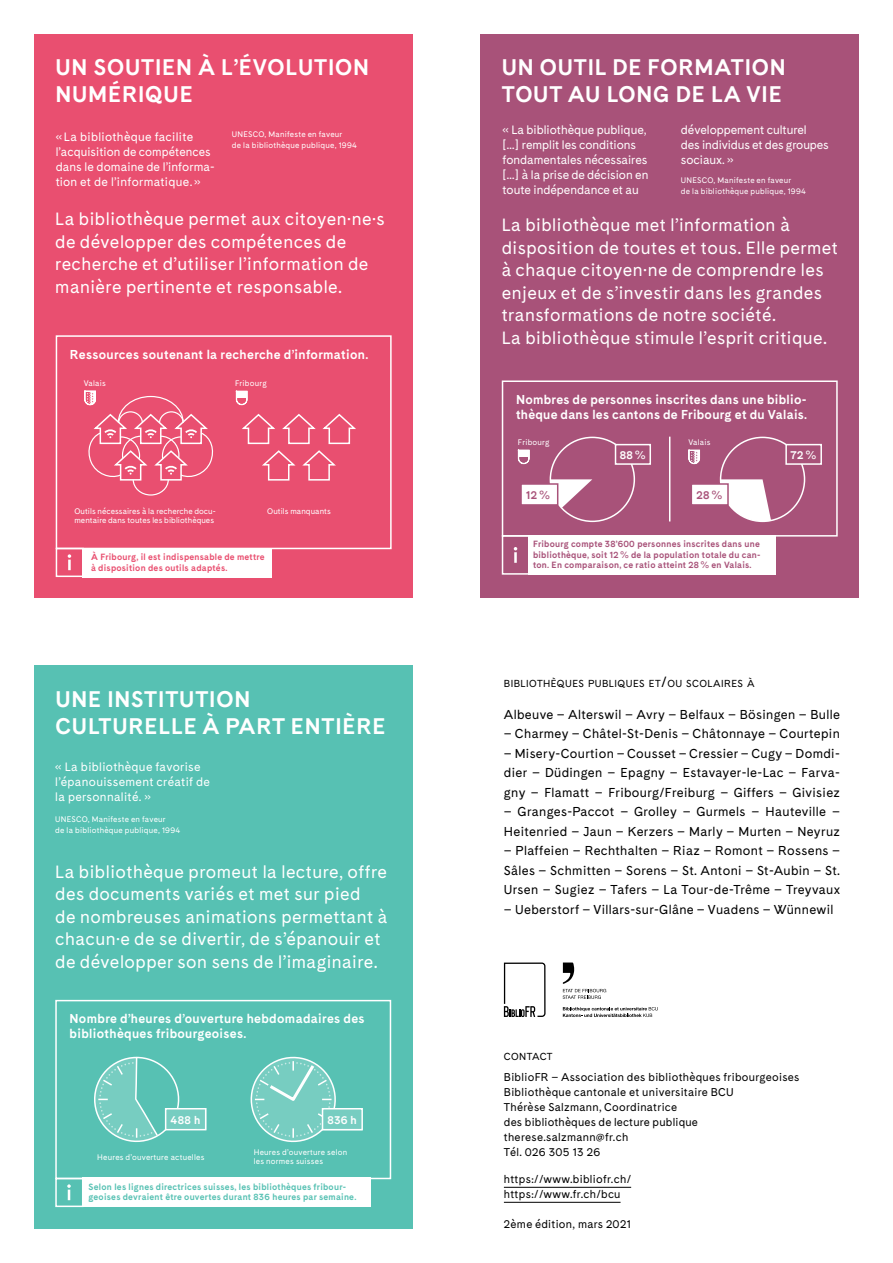
<style>
.page{position:relative;width:893px;height:1263px;background:#fff}
.page>*{position:absolute;margin:0;border:0;box-sizing:border-box;transform-origin:0 0}
.t1{font:700 21px/27px "Cadiz";letter-spacing:.04em;color:#fff}
.t2{font:16.5px/22.5px "Cadiz";letter-spacing:.03em;color:#fff}
.t3{font:12px/19.5px "Cadiz";letter-spacing:.03em;color:#000;text-align:justify}
.t4{font:700 12px/15px "Cadiz";letter-spacing:.025em;color:#fff}
.t5{font:11.25px/15px "Cadiz";color:#fff}
.t6{font:11.25px/15px "Cadiz";letter-spacing:.03em;color:#fff}
.t7{font:10.5px/15px "Cadiz";letter-spacing:.03em;color:#000}
.t8{font:700 10.5px "Cadiz";letter-spacing:.03em;color:#fff}
.t9{font:700 10.5px "Cadiz";color:#a85279}
.t10{font:9.45px "Cadiz";letter-spacing:.045em;color:#000}
.t11{font:700 8.4px/10.5px "Cadiz";letter-spacing:.03em;color:#a85279;text-align:justify}
.t12{font:700 8.4px/10.5px "Cadiz";letter-spacing:.03em;color:#57c1b3}
.t13{font:700 8.4px/10.5px "Cadiz";letter-spacing:.03em;color:#e94f70}
.t14{font:7.5px/10.5px "Cadiz";letter-spacing:.03em;color:#fff}
.t15{font:7.5px/9px "Cadiz";letter-spacing:.01em;color:#fff}
.s1{font-size:13.5px}
</style>
<div class="page">
<div style="left:34px;top:34px;width:378px;height:563px;background:#e94f70"></div>
<div style="left:34px;top:665px;width:378px;height:564px;background:#57c1b3"></div>
<div style="left:55px;top:1000px;width:336px;height:179px;border:2px solid #fff"></div>
<div style="left:56px;top:335px;width:336px;height:214px;border:2px solid #fff"></div>
<div style="left:82px;top:1178px;width:289px;height:29px;background:#fff"></div>
<svg style="left:250px;top:1056px;width:90px;height:87px"></svg>
<div style="left:322px;top:1108px;width:41px;height:22px;border:2px solid #fff"></div>
<div style="left:323px;top:1109px;width:39px;height:21px;background:#77cdc1"></div>
<div style="left:55px;top:1178px;width:28px;height:29px;border:2px solid #fff"></div>
<svg style="left:67px;top:1184px;width:4px;height:16px"></svg>
<div style="left:83px;top:548px;width:189px;height:29px;background:#fff"></div>
<svg style="left:242px;top:413px;width:114px;height:68px"></svg>
<div style="left:56px;top:548px;width:28px;height:29px;border:2px solid #fff"></div>
<svg style="left:68px;top:554px;width:3px;height:16px"></svg>
<svg style="left:84px;top:390px;width:130px;height:106px"></svg>
<svg style="left:236px;top:390px;width:12px;height:15px"></svg>
<hr style="left:504px;top:1187px;width:127px;height:1px;background:#000">
<hr style="left:504px;top:1202px;width:117px;height:1px;background:#000">
<svg style="left:504px;top:962px;width:41px;height:55px"></svg>
<svg style="left:563px;top:962px;width:43px;height:37px"></svg>
<svg style="left:563px;top:1007px;width:95px;height:10px"></svg>
<div style="left:480px;top:34px;width:379px;height:563px;background:#a85279"></div>
<div style="left:720px;top:437px;width:85px;height:85px;border:2px solid #fff;border-radius:50%"></div>
<svg style="left:721px;top:479px;width:50px;height:42px"></svg>
<div style="left:502px;top:380px;width:336px;height:157px;border:2px solid #fff"></div>
<div style="left:529px;top:535px;width:247px;height:40px;background:#fff"></div>
<svg style="left:553px;top:479px;width:39px;height:29px"></svg>
<div style="left:550px;top:437px;width:85px;height:85px;border:2px solid #fff;border-radius:50%"></div>
<div style="left:615px;top:445px;width:35px;height:19px;background:#a85279"></div>
<div style="left:615px;top:444px;width:36px;height:21px;border:2px solid #fff"></div>
<div style="left:521px;top:484px;width:37px;height:21px;background:#fff"></div>
<div style="left:520px;top:483px;width:38px;height:23px;border:2px solid #a85279"></div>
<div style="left:691px;top:484px;width:37px;height:21px;background:#fff"></div>
<div style="left:691px;top:483px;width:38px;height:23px;border:2px solid #a85279"></div>
<div style="left:786px;top:445px;width:35px;height:19px;background:#a85279"></div>
<div style="left:785px;top:444px;width:37px;height:21px;border:2px solid #fff"></div>
<svg style="left:518px;top:449px;width:12px;height:15px"></svg>
<hr style="left:669px;top:437px;width:1px;height:84px;background:#fff">
<div style="left:502px;top:535px;width:28px;height:40px;border:2px solid #fff"></div>
<svg style="left:514px;top:547px;width:3px;height:16px"></svg>
<svg style="left:94px;top:1056px;width:90px;height:86px"></svg>
<div style="left:165px;top:1108px;width:41px;height:22px;border:2px solid #fff"></div>
<div style="left:166px;top:1109px;width:40px;height:21px;background:#77cdc1"></div>
<svg style="left:688px;top:449px;width:12px;height:15px"></svg>
<p class="t1" style="left:55px;top:54px;width:315px">UN SOUTIEN À L’ÉVOLUTION<br>NUMÉRIQUE</p>
<p class="t5" style="left:56px;top:129px;width:161px">« La bibliothèque facilite l’acquisition de compétences dans le domaine de l’informa&shy;tion et de l’informatique. »</p>
<p class="t14" style="left:232px;top:129px;width:127px">UNESCO, Manifeste en faveur<br>de la bibliothèque publique, 1994</p>
<p class="t2" style="left:55px;top:208px;width:331px">La bibliothèque permet aux citoyen·ne·s de développer des compétences de recherche et d’utiliser l’information de manière pertinente et responsable.</p>
<p class="t4" style="left:70px;top:347px;width:300px">Ressources soutenant la recherche d’information.</p>
<p class="t14" style="left:84px;top:378px;width:24px">Valais</p>
<p class="t14" style="left:235px;top:378px;width:33px">Fribourg</p>
<p class="t15" style="left:74px;top:506px;width:143px">Outils nécessaires à la recherche docu&shy;mentaire dans toutes les bibliothèques</p>
<p class="t15" style="left:267px;top:506px;width:65px">Outils manquants</p>
<p class="t13" style="left:91px;top:552px;width:175px">À Fribourg, il est indispensable de mettre à disposition des outils adaptés.</p>
<p class="t1" style="left:55px;top:686px;width:332px">UNE INSTITUTION<br>CULTURELLE À PART ENTIÈRE</p>
<p class="t6" style="left:55px;top:759px;width:156px">« La bibliothèque favorise l’épanouissement créatif de la personnalité. »</p>
<p class="t14" style="left:55px;top:814px;width:127px">UNESCO, Manifeste en faveur<br>de la bibliothèque publique, 1994</p>
<p class="t2" style="left:55px;top:860px;width:334px">La bibliothèque promeut la lecture, offre des documents variés et met sur pied<br>de nombreuses animations permettant à chacun·e de se divertir, de s’épanouir et de développer son sens de l’imaginaire.</p>
<p class="t4" style="left:70px;top:1012px;width:296px">Nombre d’heures d’ouverture hebdomadaires des bibliothèques fribourgeoises.</p>
<p class="t8" style="left:171px;top:1112px;width:31px">488 h</p>
<p class="t8" style="left:328px;top:1112px;width:31px">836 h</p>
<p class="t14" style="left:97px;top:1152px;width:109px">Heures d’ouverture actuelles</p>
<p class="t14" style="left:254px;top:1148px;width:95px;line-height:9px">Heures d’ouverture selon les normes suisses</p>
<p class="t12" style="left:89px;top:1182px;width:269px">Selon les lignes directrices suisses, les bibliothèques fribour&shy;geoises devraient être ouvertes durant 836 heures par semaine.</p>
<p class="t1" style="left:502px;top:54px;width:285px">UN OUTIL DE FORMATION<br>TOUT AU LONG DE LA VIE</p>
<p class="t5" style="left:502px;top:122px;width:147px">« La bibliothèque publique, […] remplit les conditions fondamentales nécessaires […] à la prise de décision en toute indépendance et au</p>
<p class="t5" style="left:681px;top:122px;width:149px">développement culturel<br>des individus et des groupes sociaux. »</p>
<p class="t14" style="left:681px;top:175px;width:127px">UNESCO, Manifeste en faveur<br>de la bibliothèque publique, 1994</p>
<p class="t2" style="left:502px;top:214px;width:338px">La bibliothèque met l’information à disposition de toutes et tous. Elle permet à chaque citoyen·ne de comprendre les enjeux et de s’investir dans les grandes transformations de notre société.<br>La bibliothèque stimule l’esprit critique.</p>
<p class="t4" style="left:516px;top:392px;width:293px">Nombres de personnes inscrites dans une biblio&shy;thèque dans les cantons de Fribourg et du Valais.</p>
<p class="t14" style="left:518px;top:437px;width:33px">Fribourg</p>
<p class="t14" style="left:688px;top:437px;width:24px">Valais</p>
<p class="t8" style="left:620px;top:447px;width:27px">88%</p>
<p class="t9" style="left:526px;top:487px;width:25px">12%</p>
<p class="t9" style="left:696px;top:487px;width:27px">28%</p>
<p class="t11" style="left:533px;top:539px;width:229px">Fribourg compte 38’600 personnes inscrites dans une bibliothèque, soit 12 % de la population totale du can&shy;ton. En comparaison, ce ratio atteint 28 % en Valais.</p>
<p class="t8" style="left:790px;top:447px;width:27px">72%</p>
<p class="t10" style="left:504px;top:677px;width:252px">BIBLIOTHÈQUES PUBLIQUES ET<span class="s1">/</span>OU SCOLAIRES À</p>
<p class="t3" style="left:504px;top:705px;width:338px">Albeuve – Alterswil – Avry – Belfaux – Bösingen – Bulle</p>
<p class="t3" style="left:504px;top:724px;width:337px">– Charmey – Châtel-St-Denis – Châtonnaye – Courtepin</p>
<p class="t3" style="left:504px;top:744px;width:338px">– Misery-Courtion – Cousset – Cressier – Cugy – Domdi&shy;dier – Düdingen – Epagny – Estavayer-le-Lac – Farva&shy;gny – Flamatt – Fribourg/Freiburg – Giffers – Givisiez</p>
<p class="t3" style="left:504px;top:802px;width:338px">– Granges-Paccot – Grolley – Gurmels – Hauteville –<br>Heitenried – Jaun – Kerzers – Marly – Murten – Neyruz</p>
<p class="t3" style="left:504px;top:841px;width:338px">– Plaffeien – Rechthalten – Riaz – Romont – Rossens – Sâles – Schmitten – Sorens – St. Antoni – St-Aubin – St.<br>Ursen – Sugiez – Tafers – La Tour-de-Trême – Treyvaux</p>
<p class="t3" style="left:504px;top:900px;width:331px">– Ueberstorf – Villars-sur-Glâne – Vuadens – Wünnewil</p>
<p class="t10" style="left:504px;top:1049px;width:50px">CONTACT</p>
<p class="t7" style="left:504px;top:1069px;width:297px">BiblioFR – Association des bibliothèques fribourgeoises Bibliothèque cantonale et universitaire BCU<br>Thérèse Salzmann, Coordinatrice<br>des bibliothèques de lecture publique therese.salzmann@fr.ch<br>Tél. 026 305 13 26</p>
<p class="t7" style="left:504px;top:1171px;width:129px">https://www.bibliofr.ch/ https://www.fr.ch/bcu</p>
<p class="t7" style="left:504px;top:1216px;width:129px">2ème édition, mars 2021</p>
</div>
